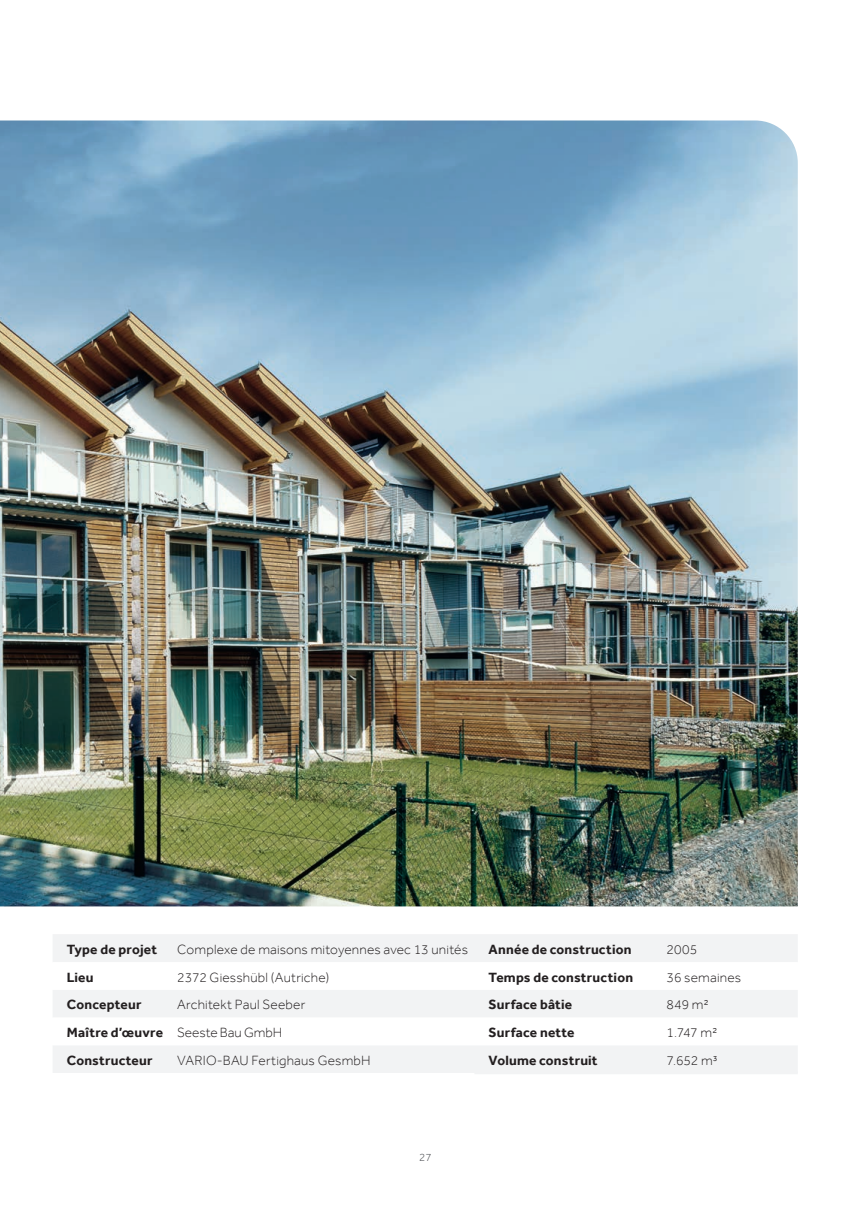
<style>
.page{position:relative;width:851px;height:1205px;background:#fff}
.page>*{position:absolute;margin:0;border:0;box-sizing:border-box;transform-origin:0 0}
.t1{font:700 13.75px "Effra";letter-spacing:.015em;color:#231f20}
.t2{font:300 13.75px "Effra";letter-spacing:.015em;color:#231f20}
.t3{font:300 11.25px "Effra";color:#474a4e}
.s1{font-weight:300}
</style>
<div class="page">
<img style="left:0;top:120px;width:797px;height:786px">
<div style="left:53px;top:934px;width:744px;height:139px;background:#f2f3f4"></div>
<svg style="left:53px;top:962px;width:744px;height:83px"></svg>
<hr style="left:474px;top:1071px;width:189px;height:3px;background:#f2f3f4">
<hr style="left:663px;top:1071px;width:134px;height:3px;background:#f2f3f4">
<p class="t1" style="left:67px;top:941px;width:92px">Type de projet</p>
<p class="t2" style="left:177px;top:941px;width:292px">Complexe de maisons mitoyennes avec 13 unités</p>
<p class="t1" style="left:488px;top:941px;width:144px">Année de construction</p>
<p class="t2" style="left:666px;top:941px;width:32px">2005</p>
<p class="t1" style="left:67px;top:968px;width:28px">Lieu</p>
<p class="t2" style="left:177px;top:969px;width:153px">2372 Giesshübl (Autriche)</p>
<p class="t1" style="left:488px;top:968px;width:146px">Temps de construction</p>
<p class="t2" style="left:666px;top:969px;width:76px">36 semaines</p>
<p class="t1" style="left:67px;top:996px;width:76px">Concepteur</p>
<p class="t2" style="left:177px;top:997px;width:129px">Architekt Paul Seeber</p>
<p class="t1" style="left:488px;top:996px;width:85px">Surface bâtie</p>
<p class="t2" style="left:666px;top:997px;width:44px">849 m²</p>
<p class="t1" style="left:67px;top:1024px;width:217px">Maître d’œuvre <span class="s1">Seeste Bau GmbH</span></p>
<p class="t1" style="left:488px;top:1024px;width:87px">Surface nette</p>
<p class="t2" style="left:666px;top:1024px;width:52px">1.747 m²</p>
<p class="t1" style="left:67px;top:1051px;width:87px">Constructeur</p>
<p class="t2" style="left:177px;top:1052px;width:195px">VARIO-BAU Fertighaus GesmbH</p>
<p class="t1" style="left:488px;top:1051px;width:110px">Volume construit</p>
<p class="t2" style="left:666px;top:1052px;width:53px">7.652 m³</p>
<p class="t3" style="left:419px;top:1150px;width:14px">27</p>
</div>
